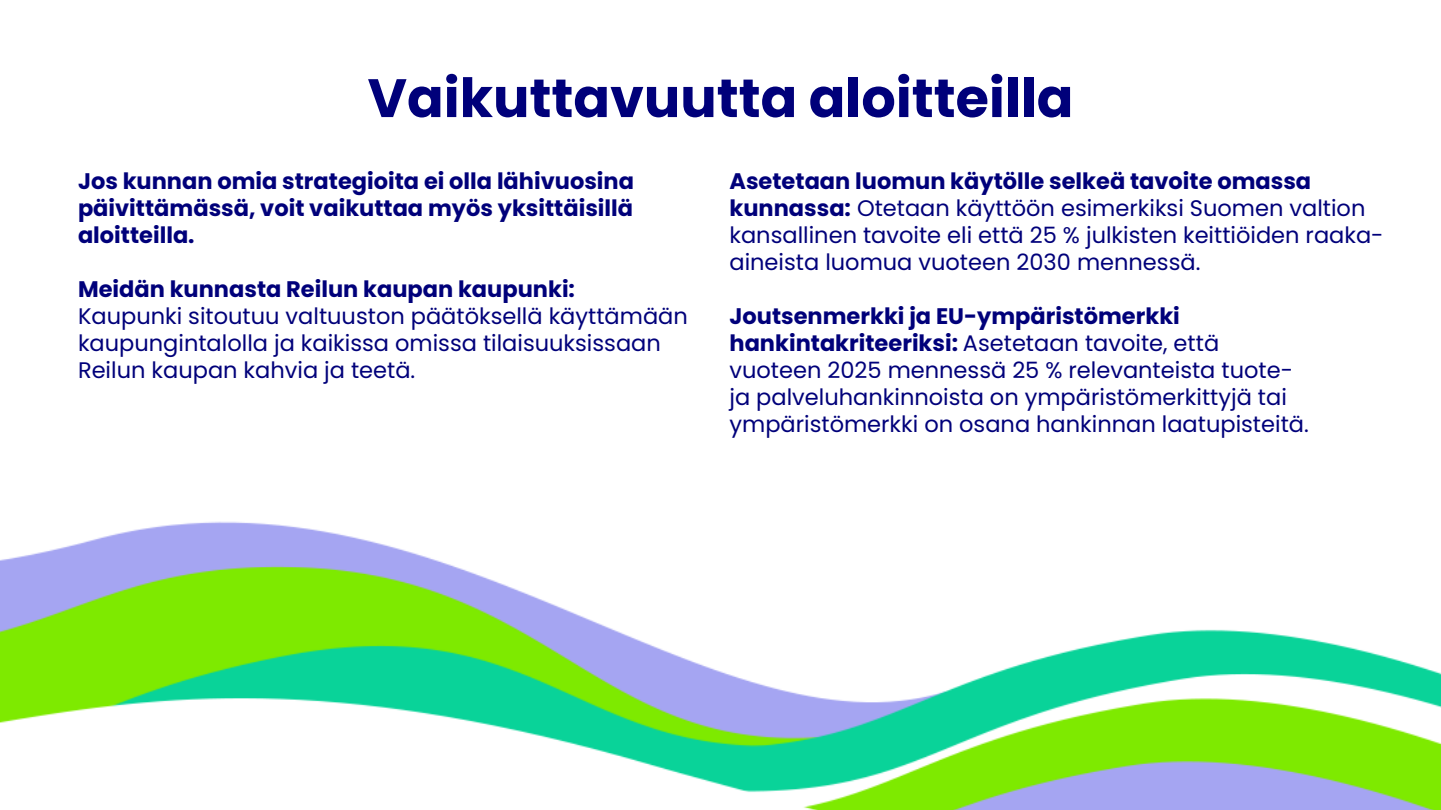
<style>
.page{position:relative;width:1441px;height:810px;background:#fff}
.page>*{position:absolute;margin:0;border:0;box-sizing:border-box;transform-origin:0 0}
.t1{font:700 54px "Poppins";color:#00007a}
.t2{font:22.5px/27px "Poppins";color:#00007a}
.t3{font:700 22.5px/27px "Poppins";color:#00007a;text-align:justify}
.s1{font-weight:700}
</style>
<div class="page">
<img style="left:0;top:521px;width:1440px;height:289px">
<h1 class="t1" style="left:367px;top:67px;width:707px">Vaikuttavuutta aloitteilla</h1>
<p class="t3" style="left:78px;top:167px;width:557px">Jos kunnan omia strategioita ei olla lähivuosina päivittämässä, voit vaikuttaa myös yksittäisillä aloitteilla.</p>
<p class="t3" style="left:78px;top:275px;width:498px">Meidän kunnasta Reilun kaupan kaupunki:</p>
<p class="t2" style="left:78px;top:302px;width:611px">Kaupunki sitoutuu valtuuston päätöksellä käyttämään kaupungintalolla ja kaikissa omissa tilaisuuksissaan<br>Reilun kaupan kahvia ja teetä.</p>
<p class="t2" style="left:729px;top:167px;width:655px"><span class="s1">Asetetaan luomun käytölle selkeä tavoite omassa kunnassa:</span> Otetaan käyttöön esimerkiksi Suomen valtion kansallinen tavoite eli että 25 % julkisten keittiöiden raaka&shy;aineista luomua vuoteen 2030 mennessä.</p>
<p class="t2" style="left:729px;top:302px;width:580px"><span class="s1">Joutsenmerkki ja EU-ympäristömerkki hankintakriteeriksi:</span> Asetetaan tavoite, että vuoteen 2025 mennessä 25 % relevanteista tuote&shy;ja palveluhankinnoista on ympäristömerkittyjä tai ympäristömerkki on osana hankinnan laatupisteitä.</p>
</div>
